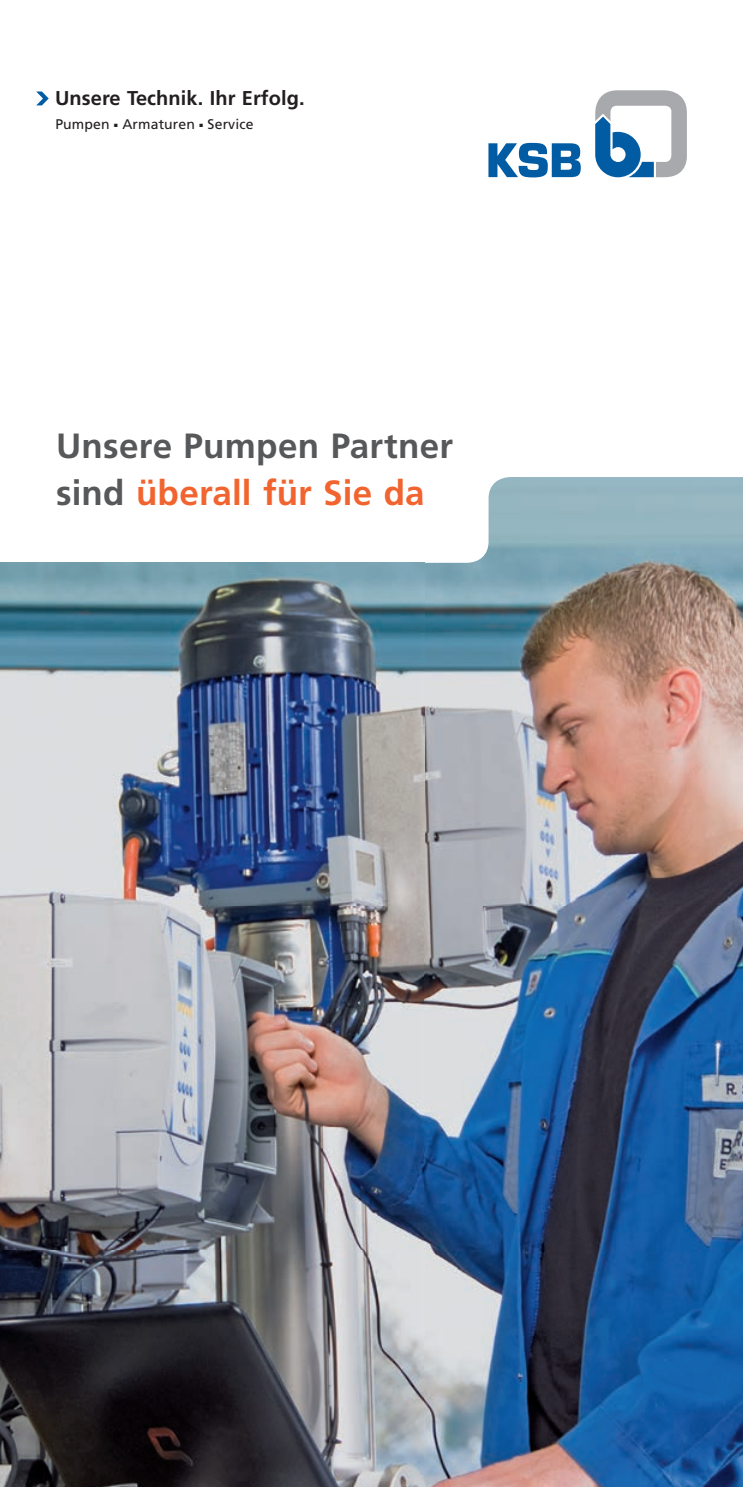
<style>
.page{position:relative;width:743px;height:1487px;background:#fff}
.page>*{position:absolute;margin:0;border:0;box-sizing:border-box;transform-origin:0 0}
.t1{font:700 35px/46.8px "Frutiger LT Pro";letter-spacing:.005em;color:#57585a}
.t2{font:700 20px "Frutiger LT Pro";letter-spacing:.005em;color:#231f20}
.t3{font:14px "Frutiger LT Pro";letter-spacing:.01em;color:#231f20}
.s1{color:#f2642f}
</style>
<div class="page">
<svg style="left:595px;top:90px;width:92px;height:87px"></svg>
<svg style="left:488px;top:143px;width:93px;height:34px"></svg>
<img style="left:424px;top:477px;width:319px;height:1010px">
<img style="left:0;top:563px;width:425px;height:924px">
<svg style="left:36px;top:91px;width:13px;height:14px"></svg>
<p class="t2" style="left:55px;top:87px;width:251px">Unsere Technik. Ihr Erfolg.</p>
<p class="t3" style="left:55px;top:116px;width:200px">Pumpen ■ Armaturen ■ Service</p>
<p class="t1" style="left:56px;top:423px;width:399px">Unsere Pumpen Partner sind <span class="s1">überall für Sie da</span></p>
</div>
